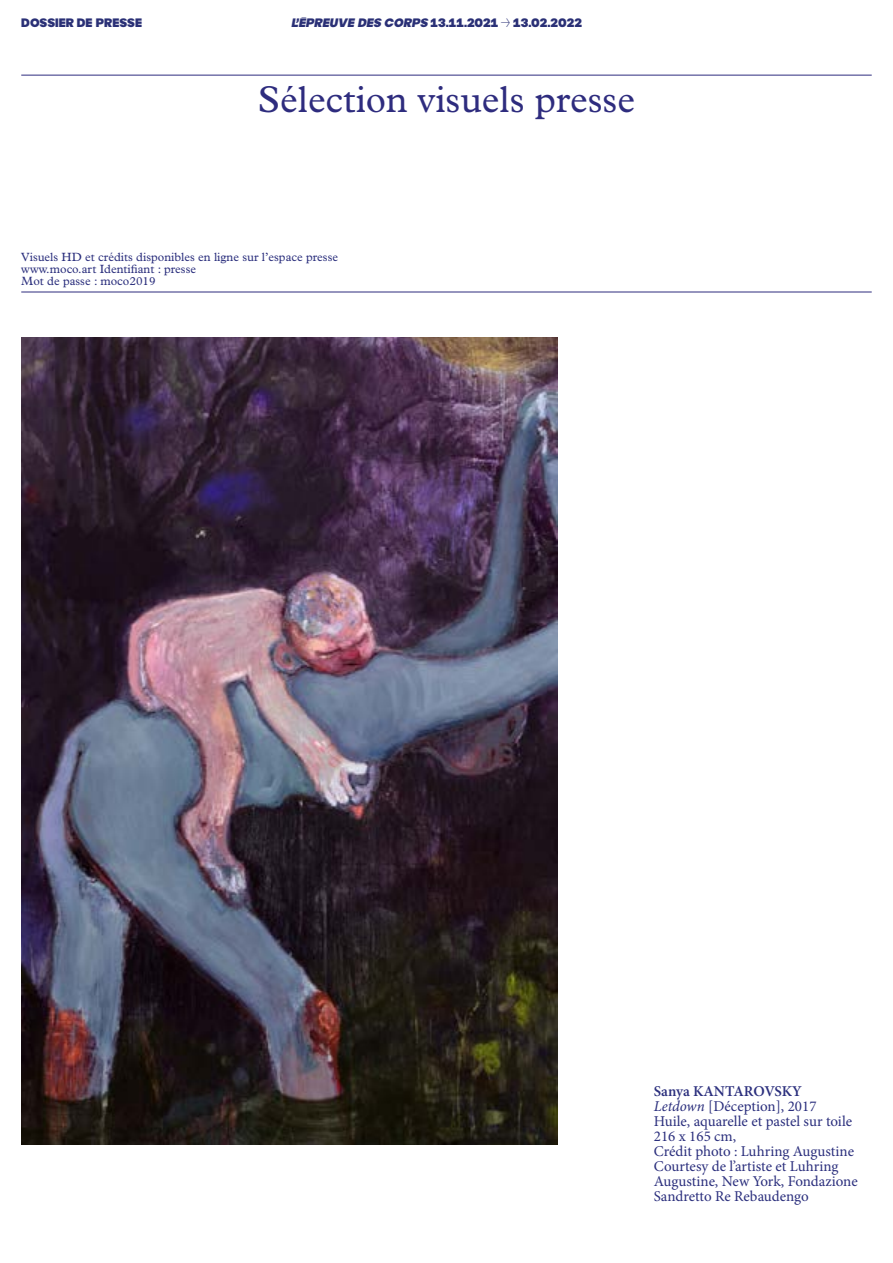
<style>
.page{position:relative;width:893px;height:1263px;background:#fff}
.page>*{position:absolute;margin:0;border:0;box-sizing:border-box;transform-origin:0 0}
.t1{font:37.5px "Plantin MT Pro";color:#2e2c7e}
.t2{font:15px/15px "Minion Pro";color:#2b2f7d}
.t3{font:12px/12px "Plantin MT Pro";color:#2b2f7d}
.t4{font:900 12px "MOCOSUNSET";color:#2a3076}
.s1{font-style:italic}
.s2{font-weight:600}
</style>
<div class="page">
<img style="left:21px;top:337px;width:536px;height:808px">
<hr style="left:21px;top:75px;width:851px;height:1px;background:#2e2c7e">
<hr style="left:21px;top:292px;width:851px;height:1px;background:#2e2c7e">
<p class="t4" style="left:21px;top:17px;width:122px">DOSSIER DE PRESSE</p>
<p class="t4" style="left:291px;top:17px;width:292px"><span class="s1">L’ÉPREUVE DES CORPS</span> 13.11.2021 → 13.02.2022</p>
<h1 class="t1" style="left:258px;top:77px;width:378px">Sélection visuels presse</h1>
<p class="t3" style="left:21px;top:251px;width:318px">Visuels HD et crédits disponibles en ligne sur l’espace presse www.moco.art Identifiant : presse<br>Mot de passe : moco2019</p>
<p class="t2" style="left:654px;top:1084px;width:205px"><span class="s2">Sanya KANTAROVSKY<br></span><span class="s1">Letdown</span> [Déception], 2017<br>Huile, aquarelle et pastel sur toile<br>216 x 165 cm,<br>Crédit photo : Luhring Augustine<br>Courtesy de l’artiste et Luhring<br>Augustine, New York, Fondazione<br>Sandretto Re Rebaudengo</p>
</div>
